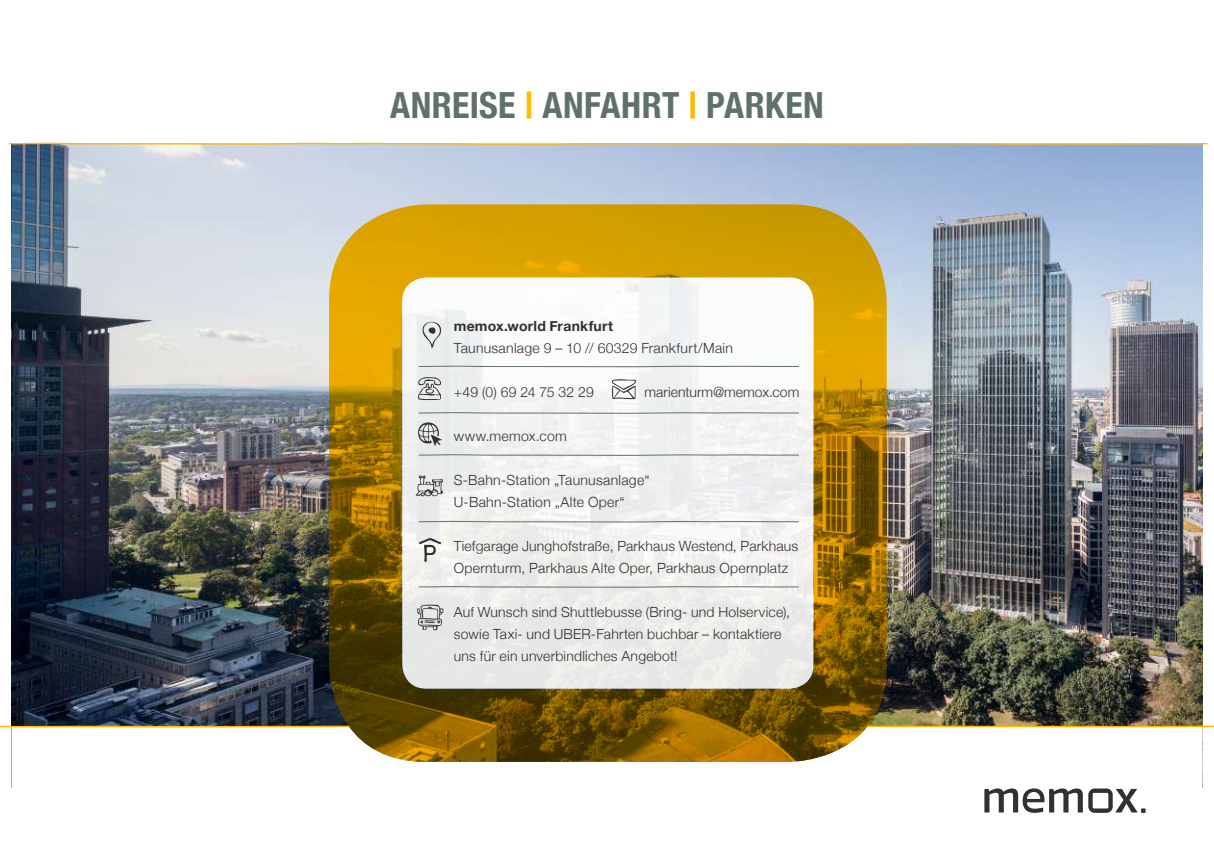
<style>
.page{position:relative;width:1214px;height:862px;background:#fff}
.page>*{position:absolute;margin:0;border:0;box-sizing:border-box;transform-origin:0 0}
.t1{font:700 condensed 36px "Helvetica Neue";letter-spacing:.01em;color:#60706c}
.t2{font:300 14px/22px "Helvetica Neue";letter-spacing:.015em;color:#313130}
.t3{font:700 14px "Helvetica Neue";letter-spacing:.015em;color:#313130}
.s1{color:#ffb900}
</style>
<div class="page">
<img style="left:11px;top:145px;width:1191px;height:580px">
<svg style="left:984px;top:788px;width:98px;height:25px"></svg>
<svg style="left:1088px;top:788px;width:57px;height:25px"></svg>
<svg style="left:0;top:725px;width:329px;height:3px"></svg>
<svg style="left:886px;top:725px;width:327px;height:3px"></svg>
<svg style="left:9px;top:142px;width:1199px;height:3px"></svg>
<svg style="left:329px;top:204px;width:557px;height:558px;background:#a27a0d"></svg>
<div style="left:402px;top:277px;width:411px;height:411px;background:#f1f1f0;border-radius:24px"></div>
<svg style="left:418px;top:412px;width:381px;height:2px"></svg>
<svg style="left:422px;top:321px;width:20px;height:28px"></svg>
<svg style="left:418px;top:377px;width:23px;height:23px"></svg>
<svg style="left:611px;top:378px;width:25px;height:21px"></svg>
<svg style="left:418px;top:422px;width:24px;height:25px"></svg>
<svg style="left:418px;top:365px;width:381px;height:2px"></svg>
<svg style="left:418px;top:454px;width:381px;height:2px"></svg>
<svg style="left:415px;top:476px;width:28px;height:21px"></svg>
<svg style="left:418px;top:520px;width:381px;height:3px"></svg>
<svg style="left:419px;top:538px;width:22px;height:24px"></svg>
<svg style="left:418px;top:586px;width:381px;height:2px"></svg>
<svg style="left:416px;top:604px;width:28px;height:27px"></svg>
<h1 class="t1" style="left:390px;top:75px;width:435px">ANREISE <span class="s1">|</span> ANFAHRT <span class="s1">|</span> PARKEN</h1>
<p class="t3" style="left:454px;top:315px;width:161px">memox.world Frankfurt</p>
<p class="t2" style="left:454px;top:336px;width:281px">Taunusanlage 9 – 10 // 60329 Frankfurt/Main</p>
<p class="t2" style="left:454px;top:380px;width:141px">+49 (0) 69 24 75 32 29</p>
<p class="t2" style="left:644px;top:380px;width:156px">marienturm@memox.com</p>
<p class="t2" style="left:454px;top:424px;width:114px">www.memox.com</p>
<p class="t2" style="left:454px;top:468px;width:197px">S-Bahn-Station „Taunusanlage“<br>U-Bahn-Station „Alte Oper“</p>
<p class="t2" style="left:454px;top:534px;width:346px">Tiefgarage Junghofstraße, Parkhaus Westend, Parkhaus<br>Opernturm, Parkhaus Alte Oper, Parkhaus Opernplatz</p>
<p class="t2" style="left:454px;top:600px;width:338px">Auf Wunsch sind Shuttlebusse (Bring- und Holservice), sowie Taxi- und UBER-Fahrten buchbar – kontaktiere uns für ein unverbindliches Angebot!</p>
</div>
